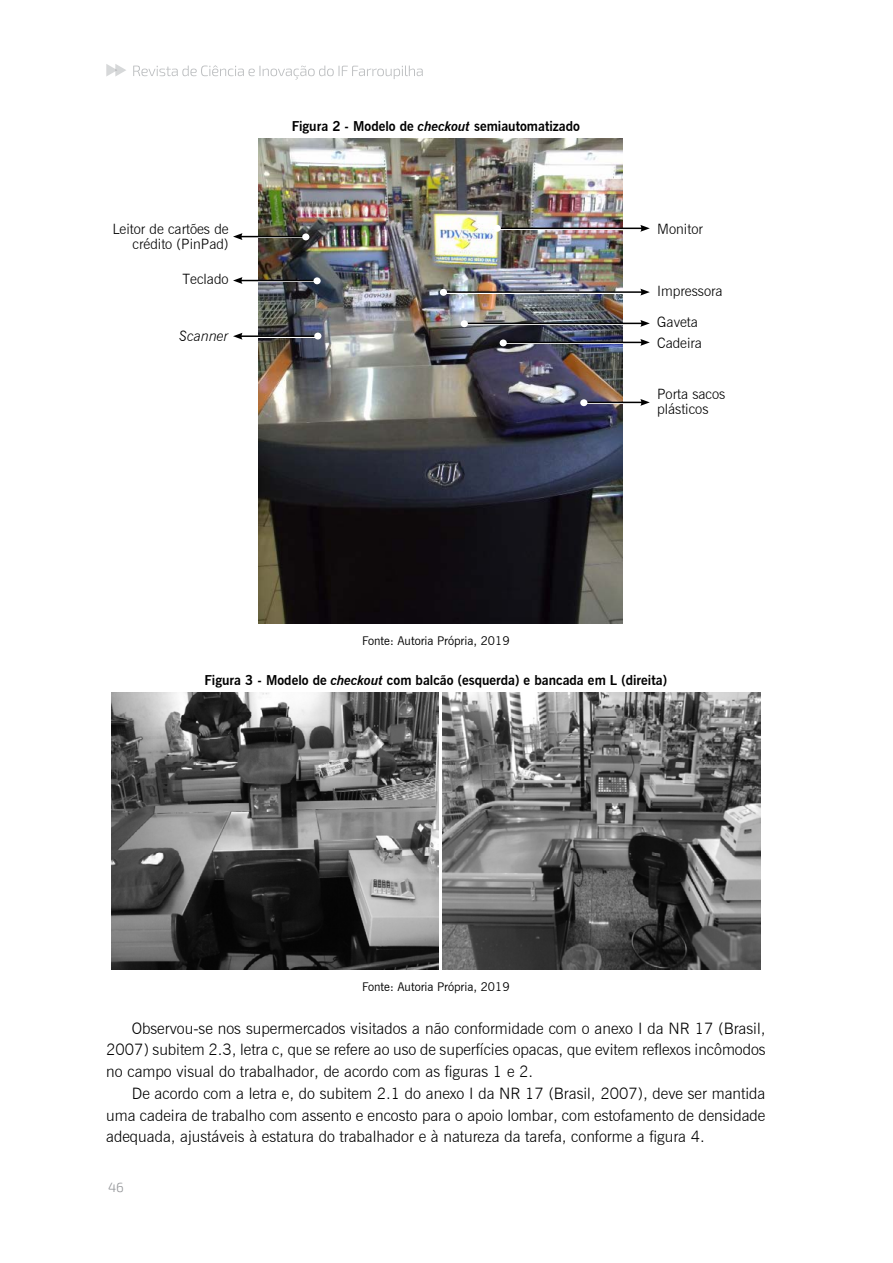
<style>
.page{position:relative;width:893px;height:1263px;background:#fff}
.page>*{position:absolute;margin:0;border:0;box-sizing:border-box;transform-origin:0 0}
.t1{font:300 15.75px/21.8px "News Gothic BT";color:#000;text-align:justify}
.t2{font:300 14.25px/15px "News Gothic BT";color:#000}
.t3{font:italic 300 14.25px "News Gothic BT";color:#000}
.t4{font:700 13.5px "News Gothic BT";color:#000}
.t5{font:300 13.5px "Exo 2";color:#939598}
.t6{font:12px "News Gothic BT";color:#000}
.s1{font-style:italic}
</style>
<div class="page">
<svg style="left:133px;top:65px;width:290px;height:15px"></svg>
<svg style="left:106px;top:64px;width:20px;height:12px"></svg>
<img style="left:259px;top:138px;width:363px;height:486px">
<hr style="left:443px;top:291px;width:200px;height:2px;background:#000">
<svg style="left:640px;top:289px;width:10px;height:7px"></svg>
<hr style="left:584px;top:402px;width:64px;height:2px;background:#fff">
<hr style="left:584px;top:402px;width:59px;height:1px;background:#000">
<svg style="left:640px;top:399px;width:10px;height:7px"></svg>
<hr style="left:235px;top:237px;width:71px;height:1px;background:#fff">
<hr style="left:240px;top:236px;width:66px;height:1px;background:#000">
<svg style="left:233px;top:233px;width:10px;height:7px"></svg>
<hr style="left:236px;top:280px;width:81px;height:2px;background:#fff">
<hr style="left:240px;top:280px;width:77px;height:1px;background:#000">
<svg style="left:233px;top:277px;width:10px;height:7px"></svg>
<hr style="left:464px;top:323px;width:179px;height:2px;background:#fff">
<hr style="left:464px;top:323px;width:179px;height:1px;background:#000">
<svg style="left:640px;top:320px;width:10px;height:7px"></svg>
<hr style="left:240px;top:335px;width:77px;height:2px;background:#000">
<svg style="left:233px;top:333px;width:10px;height:7px"></svg>
<hr style="left:503px;top:342px;width:142px;height:2px;background:#fff">
<hr style="left:503px;top:342px;width:140px;height:1px;background:#000">
<svg style="left:640px;top:339px;width:10px;height:7px"></svg>
<hr style="left:497px;top:228px;width:148px;height:2px;background:#fff">
<hr style="left:497px;top:228px;width:146px;height:1px;background:#000">
<svg style="left:640px;top:225px;width:10px;height:7px"></svg>
<div style="left:494px;top:225px;width:7px;height:7px;background:#fff;border-radius:50%"></div>
<div style="left:440px;top:289px;width:7px;height:7px;background:#fff;border-radius:50%"></div>
<div style="left:461px;top:320px;width:7px;height:7px;background:#fff;border-radius:50%"></div>
<div style="left:500px;top:339px;width:7px;height:7px;background:#fff;border-radius:50%"></div>
<div style="left:580px;top:399px;width:7px;height:7px;background:#fff;border-radius:50%"></div>
<div style="left:314px;top:333px;width:7px;height:6px;background:#fff;border-radius:50%"></div>
<div style="left:313px;top:277px;width:8px;height:7px;background:#fff;border-radius:50%"></div>
<div style="left:302px;top:233px;width:7px;height:7px;background:#fff;border-radius:50%"></div>
<img style="left:112px;top:693px;width:326px;height:276px">
<img style="left:443px;top:693px;width:317px;height:276px">
<p class="t2" style="left:112px;top:221px;width:118px;text-align:right">Leitor de cartões de crédito (PinPad)</p>
<p class="t2" style="left:183px;top:272px;width:48px">Teclado</p>
<p class="t3" style="left:179px;top:327px;width:51px">Scanner</p>
<p class="t4" style="left:292px;top:118px;width:290px">Figura 2 - Modelo de <span class="s1">checkout</span> semiautomatizado</p>
<p class="t2" style="left:657px;top:221px;width:47px">Monitor</p>
<p class="t2" style="left:657px;top:284px;width:67px">Impressora</p>
<p class="t2" style="left:657px;top:312px;width:46px;line-height:20.5px">Gaveta<br>Cadeira</p>
<p class="t2" style="left:657px;top:386px;width:70px">Porta sacos plásticos</p>
<p class="t6" style="left:362px;top:634px;width:149px">Fonte: Autoria Própria, 2019</p>
<p class="t4" style="left:205px;top:672px;width:464px">Figura 3 - Modelo de <span class="s1">checkout</span> com balcão (esquerda) e bancada em L (direita)</p>
<p class="t6" style="left:362px;top:979px;width:149px">Fonte: Autoria Própria, 2019</p>
<p class="t1" style="left:106px;top:1017px;width:661px;text-indent:26px">Observou-se nos supermercados visitados a não conformidade com o anexo I da NR 17 (Brasil, 2007) subitem 2.3, letra c, que se refere ao uso de superfícies opacas, que evitem reflexos incômodos no campo visual do trabalhador, de acordo com as figuras 1 e 2.</p>
<p class="t1" style="left:106px;top:1082px;width:661px;text-indent:26px">De acordo com a letra e, do subitem 2.1 do anexo I da NR 17 (Brasil, 2007), deve ser mantida uma cadeira de trabalho com assento e encosto para o apoio lombar, com estofamento de densidade adequada, ajustáveis à estatura do trabalhador e à natureza da tarefa, conforme a figura 4.</p>
<p class="t5" style="left:108px;top:1178px;width:17px">46</p>
</div>
